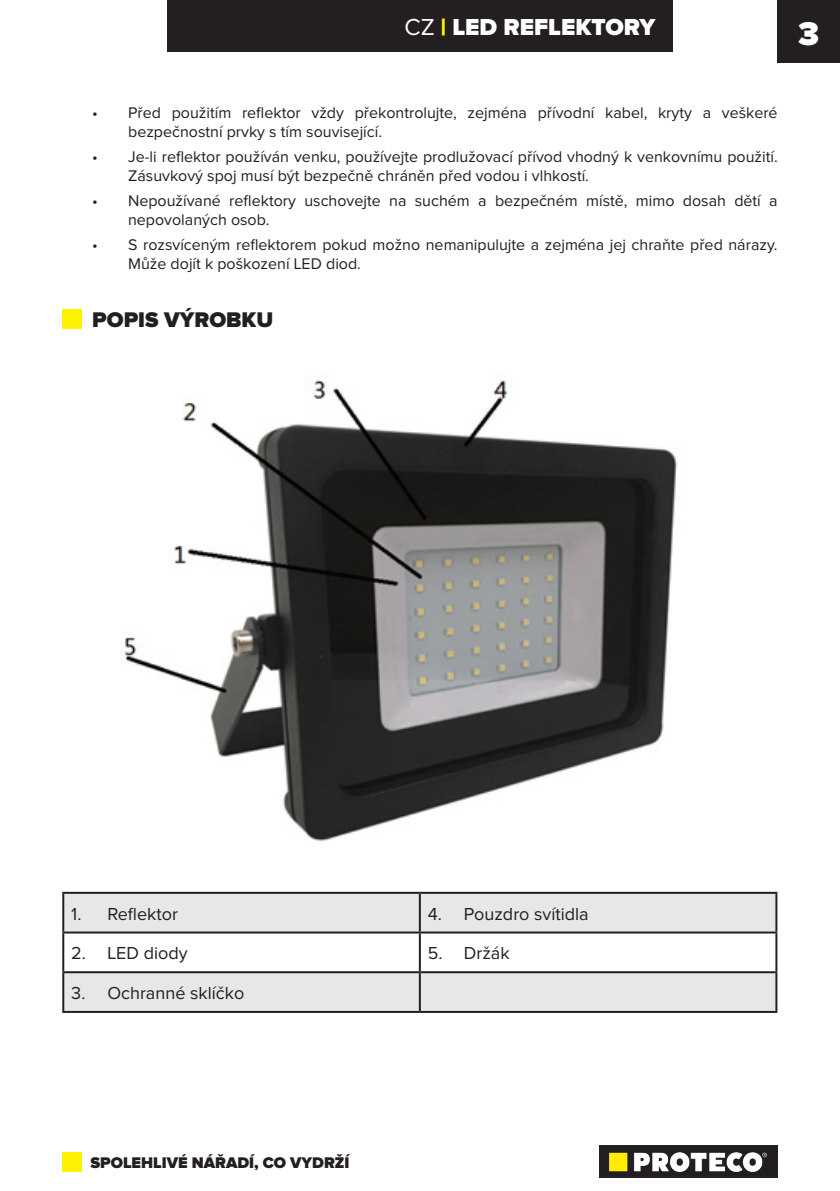
<style>
.page{position:relative;width:840px;height:1191px;background:#fff}
.page>*{position:absolute;margin:0;border:0;box-sizing:border-box;transform-origin:0 0}
.t1{font:900 34px "Proxima Nova";color:#fff}
.t2{font:900 24px "Proxima Nova";color:#fff}
.t3{font:900 22px "Proxima Nova";color:#231f20}
.t4{font:18px "Proxima Nova";color:#231f20}
.t5{font:16px/19.2px "Proxima Nova";color:#231f20}
.t6{font:900 16px "Proxima Nova";color:#231f20}
.s1{font-weight:400}
.s2{color:#fff101}
</style>
<div class="page">
<div style="left:777px;top:0;width:62px;height:62px;background:#231f20"></div>
<div style="left:167px;top:0;width:505px;height:51px;background:#231f20"></div>
<img style="left:599px;top:1145px;width:178px;height:33px">
<div style="left:62px;top:1152px;width:20px;height:19px;background:#fff101"></div>
<div style="left:62px;top:309px;width:20px;height:19px;background:#fff101"></div>
<img style="left:123px;top:379px;width:555px;height:462px">
<svg style="left:64px;top:893px;width:711px;height:118px;fill:#e6e7e9"></svg>
<hr style="left:62px;top:891px;width:357px;height:2px;background:#231f20">
<hr style="left:62px;top:893px;width:2px;height:38px;background:#231f20">
<hr style="left:419px;top:891px;width:358px;height:2px;background:#231f20">
<hr style="left:418px;top:893px;width:2px;height:38px;background:#231f20">
<hr style="left:775px;top:893px;width:2px;height:38px;background:#231f20">
<hr style="left:62px;top:931px;width:357px;height:2px;background:#231f20">
<hr style="left:62px;top:933px;width:2px;height:38px;background:#231f20">
<hr style="left:419px;top:931px;width:358px;height:2px;background:#231f20">
<hr style="left:418px;top:933px;width:2px;height:38px;background:#231f20">
<hr style="left:775px;top:933px;width:2px;height:38px;background:#231f20">
<hr style="left:62px;top:971px;width:357px;height:2px;background:#231f20">
<hr style="left:62px;top:973px;width:2px;height:38px;background:#231f20">
<hr style="left:419px;top:971px;width:358px;height:2px;background:#231f20">
<hr style="left:418px;top:973px;width:2px;height:38px;background:#231f20">
<hr style="left:775px;top:973px;width:2px;height:38px;background:#231f20">
<hr style="left:62px;top:1011px;width:357px;height:2px;background:#231f20">
<hr style="left:419px;top:1011px;width:358px;height:2px;background:#231f20">
<h2 class="t2" style="left:404px;top:13px;width:252px"><span class="s1">CZ</span> <span class="s2">|</span> LED REFLEKTORY</h2>
<h1 class="t1" style="left:797px;top:14px;width:22px">3</h1>
<p class="t5" style="left:128px;top:103px;width:650px;text-indent:-36px">• Před použitím reflektor vždy překontrolujte, zejména přívodní kabel, kryty a veškeré bezpečnostní prvky s tím související.</p>
<p class="t5" style="left:128px;top:147px;width:650px;text-indent:-36px">• Je-li reflektor používán venku, používejte prodlužovací přívod vhodný k venkovnímu použití.<br>Zásuvkový spoj musí být bezpečně chráněn před vodou i vlhkostí.</p>
<p class="t5" style="left:128px;top:191px;width:650px;text-indent:-36px">• Nepoužívané reflektory uschovejte na suchém a bezpečném místě, mimo dosah dětí a nepovolaných osob.</p>
<p class="t5" style="left:128px;top:235px;width:650px;text-indent:-36px">• S rozsvíceným reflektorem pokud možno nemanipulujte a zejména jej chraňte před nárazy.<br>Může dojít k poškození LED diod.</p>
<p class="t3" style="left:92px;top:307px;width:182px">POPIS VÝROBKU</p>
<p class="t4" style="left:71px;top:905px;width:108px">1. Reflektor</p>
<p class="t4" style="left:427px;top:905px;width:162px">4. Pouzdro svítidla</p>
<p class="t4" style="left:71px;top:945px;width:118px">2. LED diody</p>
<p class="t4" style="left:427px;top:945px;width:83px">5. Držák</p>
<p class="t4" style="left:71px;top:985px;width:174px">3. Ochranné sklíčko</p>
<p class="t6" style="left:90px;top:1153px;width:260px">SPOLEHLIVÉ NÁŘADÍ, CO VYDRŽÍ</p>
</div>
